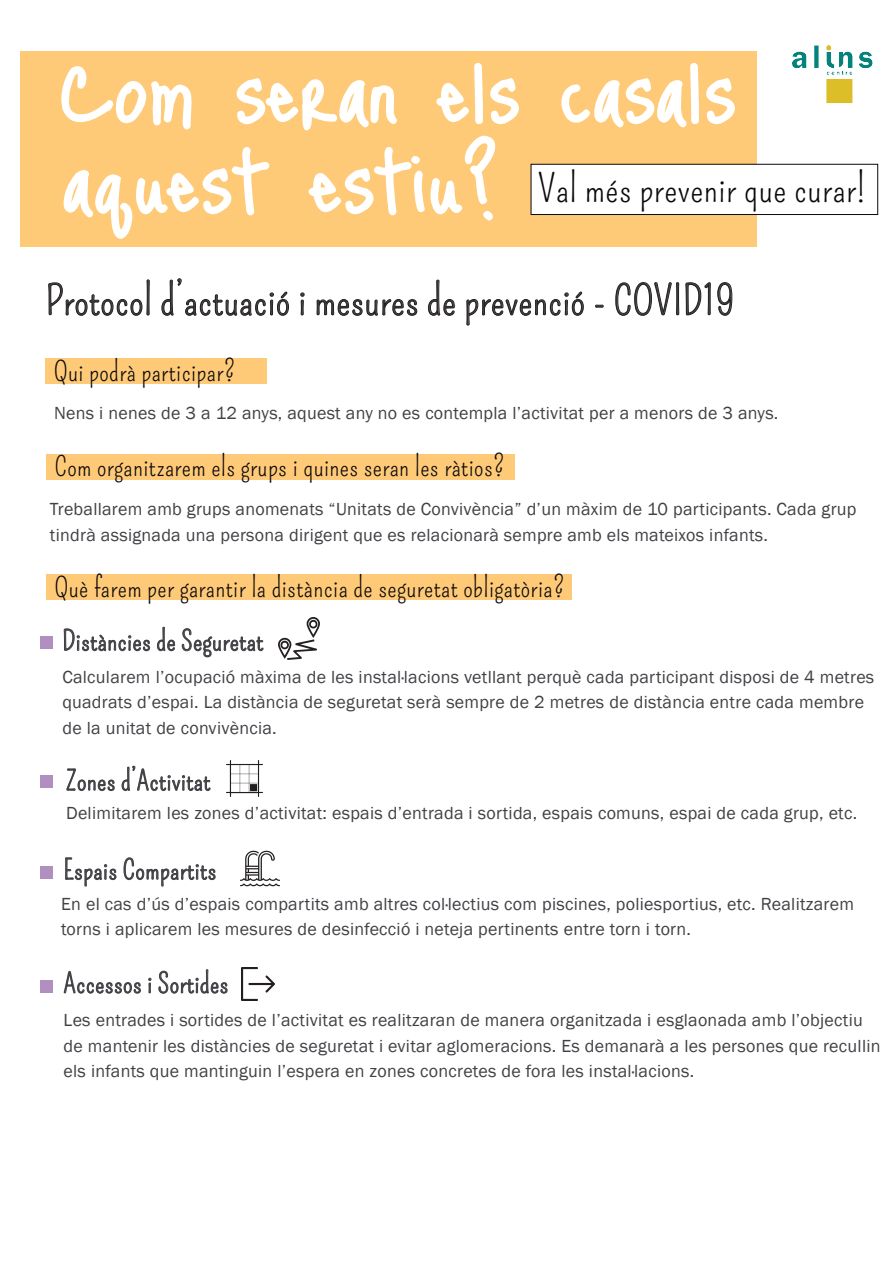
<style>
.page{position:relative;width:893px;height:1263px;background:#fff}
.page>*{position:absolute;margin:0;border:0;box-sizing:border-box;transform-origin:0 0}
.t1{font:105px/90px "Just Me Again Down Here";color:#fff}
.t2{font:40.5px "Pompiere";letter-spacing:.015em;color:#424146}
.t3{font:38.1px "Pompiere";letter-spacing:.015em;color:#0b090c}
.t4{font:27px "Pompiere";letter-spacing:.015em;color:#0b090c}
.t5{font:27px "Pompiere";letter-spacing:.015em;color:#414045}
.t6{font:18px/25.5px "Franklin Gothic";letter-spacing:.015em;color:#414045}
</style>
<div class="page">
<div style="left:46px;top:358px;width:221px;height:26px;background:#feca77"></div>
<div style="left:20px;top:51px;width:736px;height:196px;background:#feca77"></div>
<svg style="left:561px;top:62px;width:174px;height:66px"></svg>
<svg style="left:61px;top:62px;width:458px;height:177px"></svg>
<svg style="left:48px;top:279px;width:102px;height:37px"></svg>
<svg style="left:161px;top:278px;width:128px;height:38px"></svg>
<svg style="left:300px;top:292px;width:5px;height:24px"></svg>
<svg style="left:316px;top:299px;width:102px;height:17px"></svg>
<svg style="left:428px;top:279px;width:27px;height:37px"></svg>
<svg style="left:466px;top:291px;width:118px;height:35px"></svg>
<svg style="left:595px;top:304px;width:9px;height:4px"></svg>
<svg style="left:615px;top:282px;width:96px;height:34px"></svg>
<svg style="left:717px;top:282px;width:16px;height:34px"></svg>
<div style="left:46px;top:454px;width:469px;height:26px;background:#feca77"></div>
<div style="left:47px;top:574px;width:525px;height:26px;background:#feca77"></div>
<svg style="left:64px;top:629px;width:86px;height:23px"></svg>
<svg style="left:157px;top:627px;width:18px;height:24px"></svg>
<svg style="left:182px;top:628px;width:81px;height:29px"></svg>
<img style="left:278px;top:617px;width:42px;height:42px">
<svg style="left:66px;top:768px;width:49px;height:23px"></svg>
<svg style="left:122px;top:766px;width:88px;height:25px"></svg>
<img style="left:226px;top:760px;width:37px;height:37px">
<svg style="left:65px;top:857px;width:51px;height:30px"></svg>
<svg style="left:124px;top:857px;width:92px;height:30px"></svg>
<div style="left:40px;top:636px;width:13px;height:12px;background:#b28fc1"></div>
<div style="left:40px;top:775px;width:13px;height:13px;background:#b28fc1"></div>
<div style="left:40px;top:866px;width:13px;height:13px;background:#b28fc1"></div>
<svg style="left:64px;top:971px;width:77px;height:22px"></svg>
<svg style="left:148px;top:978px;width:3px;height:16px"></svg>
<svg style="left:159px;top:969px;width:68px;height:25px"></svg>
<div style="left:40px;top:980px;width:13px;height:13px;background:#b28fc1"></div>
<img style="left:241px;top:967px;width:33px;height:33px">
<div style="left:531px;top:164px;width:347px;height:51px;background:#fff;border:1px solid #0b090c"></div>
<img style="left:792px;top:45px;width:81px;height:59px">
<img style="left:241px;top:850px;width:38px;height:37px">
<h1 class="t1" style="left:62px;top:43px;width:675px">Com seran els casals aquest estiu?</h1>
<h3 class="t3" style="left:538px;top:166px;width:329px">Val més prevenir que curar!</h3>
<h2 class="t2" style="left:46px;top:277px;width:690px">Protocol d’actuació i mesures de prevenció - COVID19</h2>
<h3 class="t4" style="left:54px;top:355px;width:183px">Qui podrà participar?</h3>
<p class="t6" style="left:54px;top:401px;width:726px">Nens i nenes de 3 a 12 anys, aquest any no es contempla l’activitat per a menors de 3 anys.</p>
<h3 class="t4" style="left:55px;top:451px;width:451px">Com organitzarem els grups i quines seran les ràtios?</h3>
<p class="t6" style="left:50px;top:497px;width:808px">Treballarem amb grups anomenats “Unitats de Convivència” d’un màxim de 10 participants. Cada grup tindrà assignada una persona dirigent que es relacionarà sempre amb els mateixos infants.</p>
<h3 class="t4" style="left:55px;top:571px;width:511px">Què farem per garantir la distància de seguretat obligatòria?</h3>
<h3 class="t5" style="left:62px;top:625px;width:203px">Distàncies de Seguretat</h3>
<p class="t6" style="left:62px;top:664px;width:813px">Calcularem l’ocupació màxima de les instal·lacions vetllant perquè cada participant disposi de 4 metres quadrats d’espai. La distància de seguretat serà sempre de 2 metres de distància entre cada membre de la unitat de convivència.</p>
<h3 class="t5" style="left:66px;top:765px;width:146px">Zones d’Activitat</h3>
<p class="t6" style="left:66px;top:800px;width:793px">Delimitarem les zones d’activitat: espais d’entrada i sortida, espais comuns, espai de cada grup, etc.</p>
<h3 class="t5" style="left:64px;top:854px;width:154px">Espais Compartits</h3>
<p class="t6" style="left:61px;top:891px;width:794px">En el cas d’ús d’espais compartits amb altres col·lectius com piscines, poliesportius, etc. Realitzarem torns i aplicarem les mesures de desinfecció i neteja pertinents entre torn i torn.</p>
<h3 class="t5" style="left:64px;top:967px;width:166px">Accessos i Sortides</h3>
<p class="t6" style="left:64px;top:1008px;width:818px">Les entrades i sortides de l’activitat es realitzaran de manera organitzada i esglaonada amb l’objectiu de mantenir les distàncies de seguretat i evitar aglomeracions. Es demanarà a les persones que recullin els infants que mantinguin l’espera en zones concretes de fora les instal·lacions.</p>
</div>
